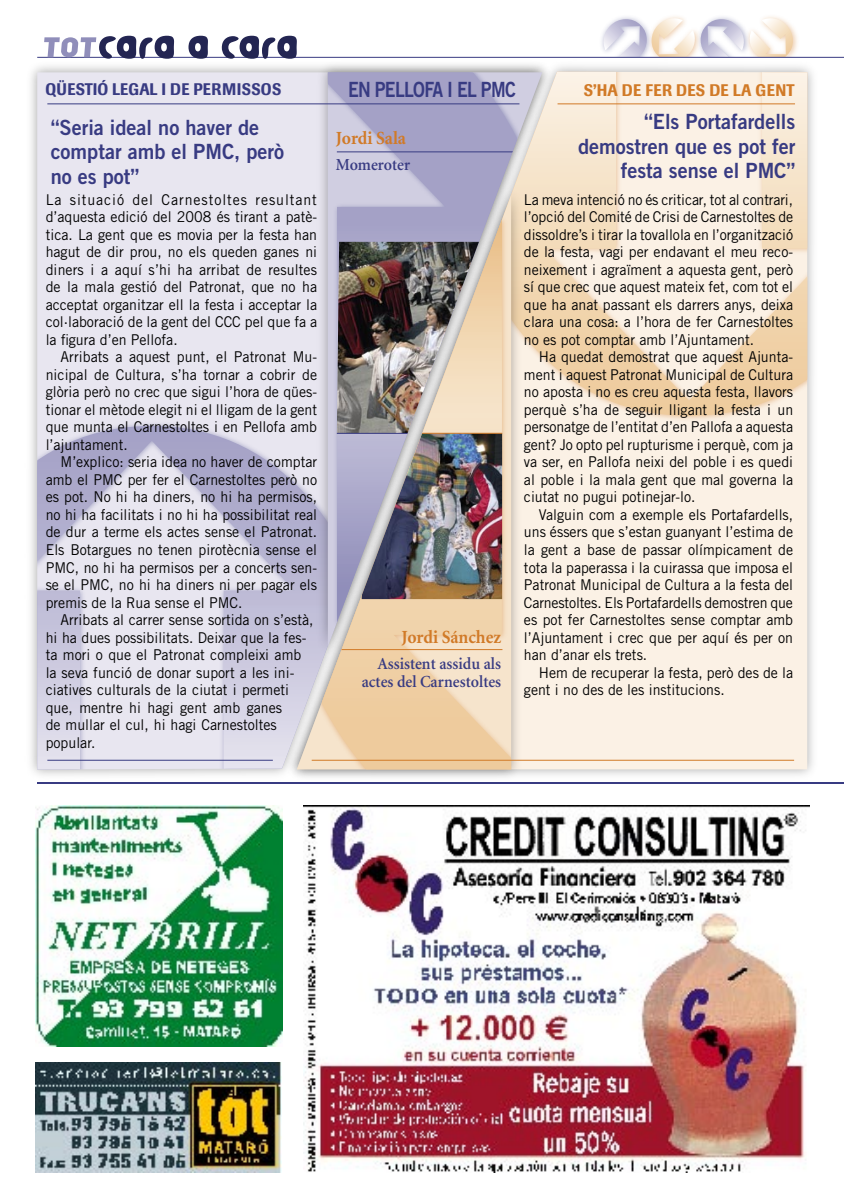
<style>
.page{position:relative;width:844px;height:1201px;background:#fff}
.page>*{position:absolute;margin:0;border:0;box-sizing:border-box;transform-origin:0 0}
.TITULAR_Trade_1_Cols_ESQ{font:21px/24.5px "Trade Gothic Bold Two";color:#383b82;text-align:right;scale:.95 1}
.TITULAR_Trade_1_Cols{font:21px/24.5px "Trade Gothic Bold Two";color:#383b82;scale:.95 1}
.TITULAR_Trade_1_Cols-2{font:21px "Trade Gothic Bold Two";letter-spacing:-.04em;color:#383b82;scale:.84 1}
.personatge_nom{font:700 18.55px "Minion";color:#d17a27;scale:.95 1}
.personatge_E_nom{font:700 18.55px "Minion";color:#d17a27;scale:.95 1}
.personatge_càrrec{font:600 16.8px/17.7px "Minion";color:#383b82;text-align:right;scale:.95 1}
.personatge_càrrec__copia{font:600 16.8px "Minion";letter-spacing:-.005em;color:#383b82;scale:.95 1}
.TITOLETS_imago{font:500 16.62px "Imago";letter-spacing:.02em;color:#383b82;scale:.89 1}
.TITOLETS_imago-2{font:500 16.62px "Imago";letter-spacing:.02em;color:#d17a27;scale:.9 1}
.TEXT_Trade{font:14.88px/17.5px "Trade Gothic";color:#000;text-align:justify;scale:.95 1}
.TEXT_Trade_1er{font:14.88px/17.5px "Trade Gothic";color:#000;text-align:justify;scale:.95 1}
</style>
<div class="page">
<div style="left:598px;top:14px;width:55px;height:56px;background:#383b82;opacity:.4"></div>
<div style="left:646px;top:13px;width:56px;height:56px;background:#d17a27;opacity:.4"></div>
<div style="left:695px;top:14px;width:56px;height:56px;background:#383b82;opacity:.4"></div>
<div style="left:744px;top:13px;width:55px;height:56px;background:#d17a27;opacity:.4"></div>
<svg style="left:603px;top:18px;width:189px;height:41px"></svg>
<div style="left:606px;top:57px;width:223px;height:31px;background:#fff"></div>
<div style="left:285px;top:59px;width:535px;height:723px;background:#000;opacity:.34"></div>
<div style="left:553px;top:423px;width:254px;height:346px;background:#fbf1e5"></div>
<svg style="left:553px;top:72px;width:254px;height:344px;background:#f7e7d2"></svg>
<div style="left:25px;top:60px;width:528px;height:722px;background:#000;opacity:.34"></div>
<svg style="left:37px;top:72px;width:505px;height:697px;background:#e9e3e6"></svg>
<div style="left:37px;top:420px;width:336px;height:349px;background:#383b82;opacity:.4"></div>
<svg style="left:37px;top:426px;width:328px;height:343px;background:#d6d2e1"></svg>
<div style="left:315px;top:60px;width:238px;height:596px;background:#000;opacity:.34"></div>
<svg style="left:328px;top:629px;width:214px;height:18px;background:#efd9bd"></svg>
<img style="left:328px;top:72px;width:214px;height:551px">
<img style="left:337px;top:242px;width:142px;height:191px">
<hr style="left:337px;top:433px;width:136px;height:1px;background:#383b82">
<hr style="left:337px;top:152px;width:182px;height:1px;background:#383b82">
<hr style="left:37px;top:782px;width:806px;height:1px;background:#383b82">
<hr style="left:37px;top:57px;width:806px;height:1px;background:#383b82">
<hr style="left:557px;top:104px;width:237px;height:1px;background:#d17a27">
<hr style="left:47px;top:104px;width:472px;height:1px;background:#383b82">
<hr style="left:47px;top:760px;width:226px;height:1px;background:#383b82">
<hr style="left:311px;top:760px;width:482px;height:1px;background:#d17a27">
<svg style="left:44px;top:36px;width:253px;height:23px"></svg>
<img style="left:36px;top:805px;width:246px;height:241px">
<img style="left:303px;top:805px;width:506px;height:367px">
<img style="left:36px;top:1062px;width:245px;height:110px">
<p class="TITOLETS_imago" style="left:46px;top:79px;width:266px">QÜESTIÓ LEGAL I DE PERMISSOS</p>
<p class="TITULAR_Trade_1_Cols" style="left:51px;top:114px;width:247px">“Seria ideal no haver de comptar amb el PMC, però no es pot”</p>
<p class="TEXT_Trade_1er" style="left:46px;top:191px;width:287px">La situació del Carnestoltes resultant d’aquesta edició del 2008 és tirant a patè&shy;tica. La gent que es movia per la festa han hagut de dir prou, no els queden ganes ni diners i a aquí s’hi ha arribat de resultes de la mala gestió del Patronat, que no ha acceptat organitzar ell la festa i acceptar la col·laboració de la gent del CCC pel que fa a la figura d’en Pellofa.</p>
<p class="TEXT_Trade" style="left:46px;top:348px;width:287px;text-indent:15px">Arribats a aquest punt, el Patronat Mu&shy;nicipal de Cultura, s’ha tornar a cobrir de glòria però no crec que sigui l’hora de qües&shy;tionar el mètode elegit ni el lligam de la gent que munta el Carnestoltes i en Pellofa amb l’ajuntament.</p>
<p class="TEXT_Trade" style="left:46px;top:453px;width:287px;text-indent:15px">M’explico: seria idea no haver de comptar amb el PMC per fer el Carnestoltes però no es pot. No hi ha diners, no hi ha permisos, no hi ha facilitats i no hi ha possibilitat real de dur a terme els actes sense el Patronat.<br>Els Botargues no tenen pirotècnia sense el PMC, no hi ha permisos per a concerts sen&shy;se el PMC, no hi ha diners ni per pagar els premis de la Rua sense el PMC.</p>
<p class="TEXT_Trade" style="left:46px;top:611px;width:283px;text-align:left;text-indent:15px">Arribats al carrer sense sortida on s’està, hi ha dues possibilitats. Deixar que la fes&shy;ta mori o que el Patronat compleixi amb la seva funció de donar suport a les ini&shy;ciatives culturals de la ciutat i permeti que, mentre hi hagi gent amb ganes<br>de mullar el cul, hi hagi Carnestoltes popular.</p>
<p class="TITULAR_Trade_1_Cols-2" style="left:348px;top:76px;width:201px">EN PELLOFA I EL PMC</p>
<p class="personatge_E_nom" style="left:336px;top:128px;width:75px">Jordi Sala</p>
<p class="personatge_càrrec__copia" style="left:336px;top:156px;width:80px">Momeroter</p>
<p class="personatge_nom" style="left:401px;top:627px;width:106px">Jordi Sánchez</p>
<p class="personatge_càrrec" style="left:361px;top:655px;width:148px">Assistent assidu als actes del Carnestoltes</p>
<p class="TITOLETS_imago-2" style="left:583px;top:80px;width:235px">S’HA DE FER DES DE LA GENT</p>
<p class="TITULAR_Trade_1_Cols_ESQ" style="left:578px;top:109px;width:230px">“Els Portafardells demostren que es pot fer festa sense el PMC”</p>
<p class="TEXT_Trade_1er" style="left:524px;top:191px;width:285px">La meva intenció no és criticar, tot al contrari, l’opció del Comité de Crisi de Carnestoltes de dissoldre’s i tirar la tovallola en l’organització de la festa, vagi per endavant el meu reco&shy;neixement i agraïment a aquesta gent, però sí que crec que aquest mateix fet, com tot el que ha anat passant els darrers anys, deixa clara una cosa: a l’hora de fer Carnestoltes no es pot comptar amb l’Ajuntament.</p>
<p class="TEXT_Trade" style="left:524px;top:348px;width:285px;text-indent:15px">Ha quedat demostrat que aquest Ajunta&shy;ment i aquest Patronat Municipal de Cultura no aposta i no es creu aquesta festa, llavors perquè s’ha de seguir lligant la festa i un personatge de l’entitat d’en Pallofa a aquesta gent? Jo opto pel rupturisme i perquè, com ja va ser, en Pallofa neixi del poble i es quedi al poble i la mala gent que mal governa la ciutat no pugui potinejar-lo.</p>
<p class="TEXT_Trade" style="left:524px;top:506px;width:285px;text-indent:15px">Valguin com a exemple els Portafardells, uns éssers que s’estan guanyant l’estima de la gent a base de passar olímpicament de tota la paperassa i la cuirassa que imposa el Patronat Municipal de Cultura a la festa del Carnestoltes. Els Portafardells demostren que es pot fer Carnestoltes sense comptar amb l’Ajuntament i crec que per aquí és per on han d’anar els trets.</p>
<p class="TEXT_Trade" style="left:524px;top:663px;width:285px;text-indent:15px">Hem de recuperar la festa, però des de la gent i no des de les institucions.</p>
</div>
